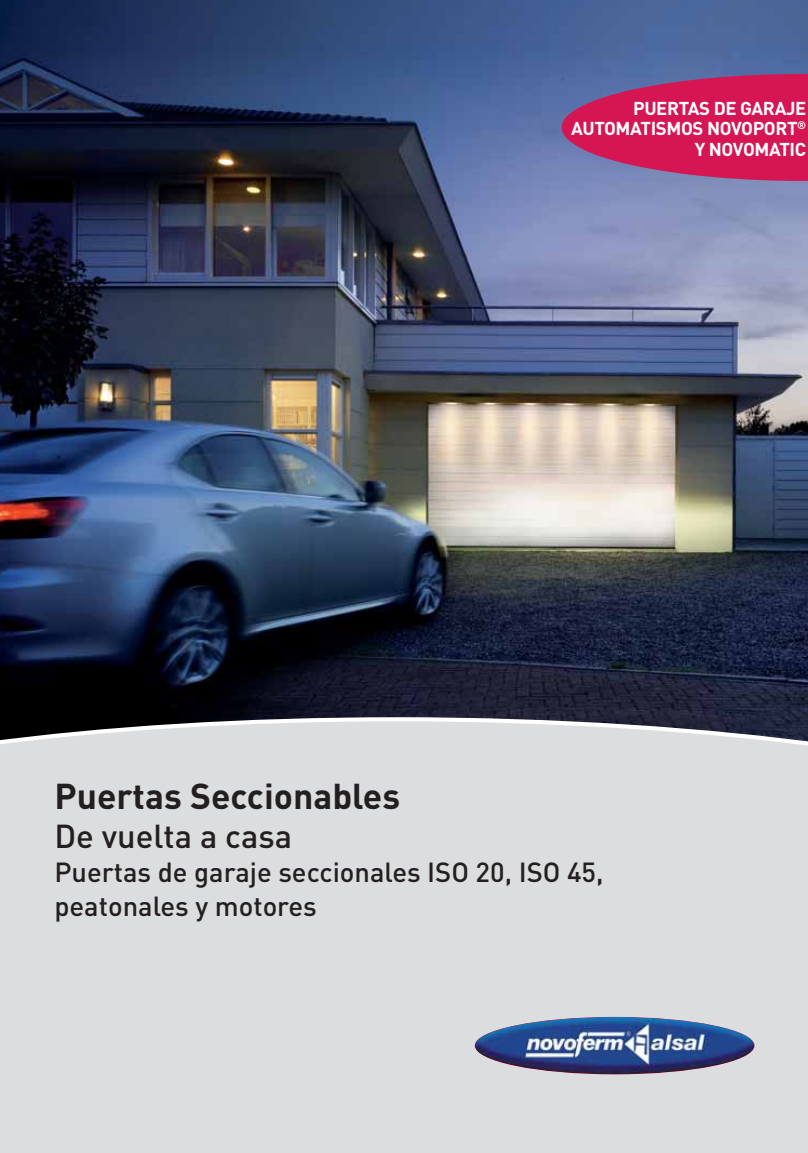
<style>
.page{position:relative;width:808px;height:1153px;background:#fff}
.page>*{position:absolute;margin:0;border:0;box-sizing:border-box;transform-origin:0 0}
.t1{font:700 35.55px "DIN";color:#231f20}
.t2{font:500 32.7px "DIN";color:#231f20}
.t3{font:500 27.3px/34.2px "DIN";color:#231f20}
.t4{font:700 18.45px/20.5px "DIN";letter-spacing:-.02em;color:#fff;text-align:right}
</style>
<div class="page">
<img style="left:0;top:0;width:808px;height:715px">
<svg style="left:0;top:715px;width:808px;height:34px"></svg>
<div style="left:0;top:749px;width:808px;height:403px;background:#dcddde"></div>
<svg style="left:562px;top:74px;width:246px;height:107px"></svg>
<img style="left:475px;top:1016px;width:279px;height:58px;border-radius:50%">
<p class="t4" style="left:571px;top:100px;width:237px">PUERTAS DE GARAJE<br>AUTOMATISMOS NOVOPORT<sup>®<br></sup>Y NOVOMATIC</p>
<h1 class="t1" style="left:54px;top:783px;width:347px">Puertas Seccionables</h1>
<p class="t2" style="left:54px;top:824px;width:239px">De vuelta a casa</p>
<p class="t3" style="left:54px;top:858px;width:551px">Puertas de garaje seccionales ISO 20, ISO 45, peatonales y motores</p>
</div>
